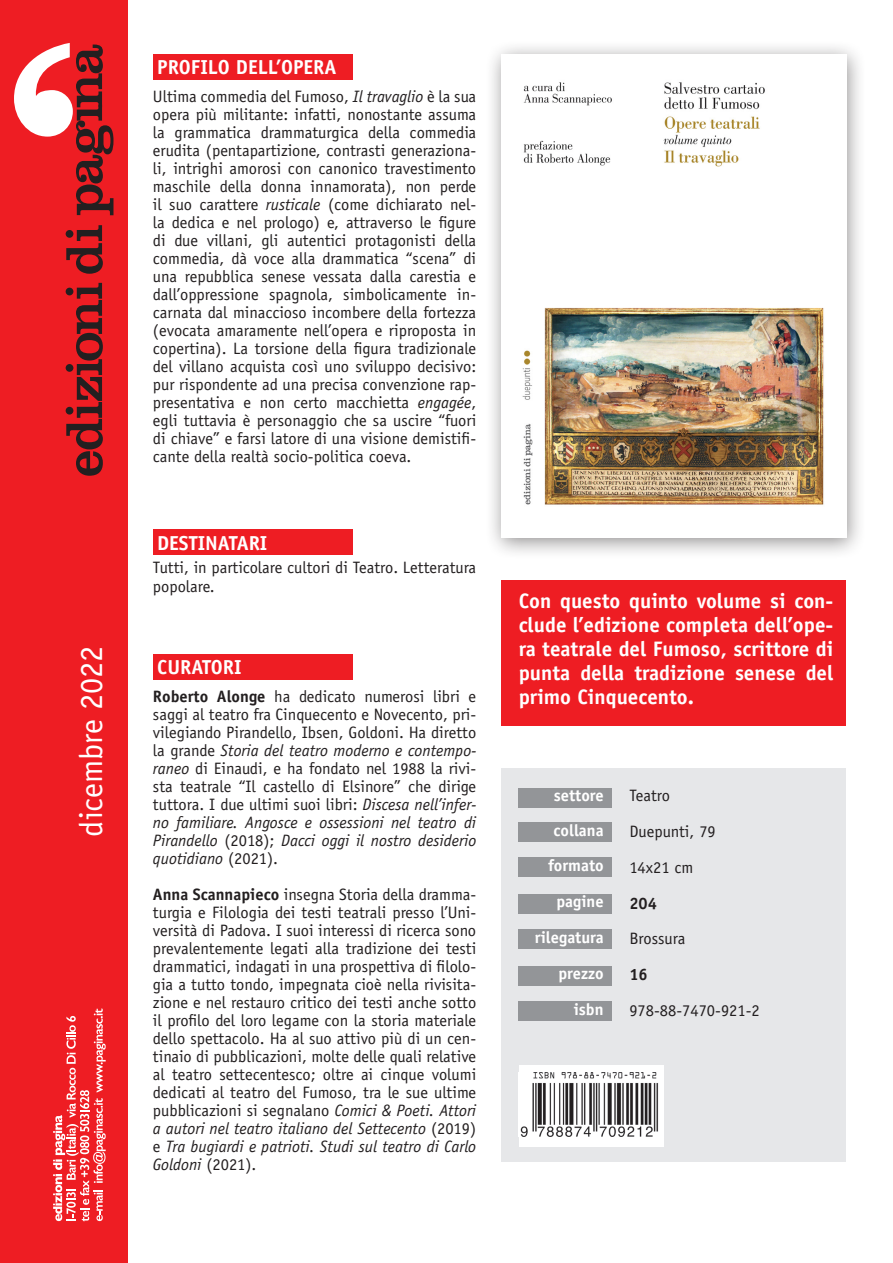
<style>
.page{position:relative;width:893px;height:1263px;background:#fff}
.page>*{position:absolute;margin:0;border:0;box-sizing:border-box;transform-origin:0 0}
.t1{font:32.25px "Officina Sans Std";color:#fff}
.slogan{font:700 21px/24px "Officina Sans Std";color:#fff;text-align:justify}
.t2{font:700 20.25px "Officina Sans Std";color:#fff}
.t3{font:16.5px/18px "Officina Sans Std";color:#231f20;text-align:justify}
.t4{font:700 16.5px "Officina Sans Std";color:#fff}
.t5{font:700 16.5px "Officina Sans Std";color:#231f20}
.s1{font-style:italic}
.s2{font-weight:700}
</style>
<div class="page">
<div style="left:0;top:0;width:127px;height:1263px;background:#ee1d23"></div>
<svg style="left:66px;top:283px;width:37px;height:193px"></svg>
<svg style="left:66px;top:225px;width:37px;height:49px"></svg>
<svg style="left:14px;top:43px;width:99px;height:172px"></svg>
<svg style="left:53px;top:1008px;width:53px;height:213px"></svg>
<div style="left:485px;top:39px;width:382px;height:521px;background:#231f20;opacity:.5"></div>
<img style="left:502px;top:54px;width:344px;height:483px">
<div style="left:153px;top:54px;width:200px;height:26px;background:#ee1d23"></div>
<div style="left:153px;top:530px;width:200px;height:25px;background:#ee1d23"></div>
<div style="left:153px;top:654px;width:200px;height:25px;background:#ee1d23"></div>
<div style="left:502px;top:580px;width:344px;height:145px;background:#ee1d23"></div>
<div style="left:502px;top:768px;width:344px;height:393px;background:#e6e7e9"></div>
<div style="left:519px;top:788px;width:93px;height:19px;background:#939598"></div>
<div style="left:519px;top:822px;width:93px;height:19px;background:#939598"></div>
<div style="left:519px;top:894px;width:93px;height:19px;background:#939598"></div>
<div style="left:519px;top:966px;width:93px;height:19px;background:#939598"></div>
<div style="left:519px;top:857px;width:93px;height:20px;background:#939598"></div>
<div style="left:519px;top:929px;width:93px;height:19px;background:#939598"></div>
<div style="left:519px;top:1001px;width:93px;height:19px;background:#939598"></div>
<div style="left:519px;top:1065px;width:144px;height:81px;background:#fff"></div>
<img style="left:520px;top:1073px;width:139px;height:63px">
<p class="t1" style="left:72px;top:836px;width:193px;rotate:-90deg">dicembre 2022</p>
<p class="t2" style="left:157px;top:55px;width:181px">PROFILO DELL’OPERA</p>
<p class="t3" style="left:153px;top:87px;width:325px">Ultima commedia del Fumoso, <span class="s1">Il travaglio</span> è la sua opera più militante: infatti, nonostante assuma la grammatica drammaturgica della commedia erudita (pentapartizione, contrasti generaziona&shy;li, intrighi amorosi con canonico travestimento maschile della donna innamorata), non perde il suo carattere <span class="s1">rusticale</span> (come dichiarato nel&shy;la dedica e nel prologo) e, attraverso le figure di due villani, gli autentici protagonisti della commedia, dà voce alla drammatica “scena” di una repubblica senese vessata dalla carestia e dall’oppressione spagnola, simbolicamente in&shy;carnata dal minaccioso incombere della fortezza (evocata amaramente nell’opera e riproposta in copertina). La torsione della figura tradizionale del villano acquista così uno sviluppo decisivo: pur rispondente ad una precisa convenzione rap&shy;presentativa e non certo macchietta <span class="s1">engagée</span>, egli tuttavia è personaggio che sa uscire “fuori di chiave” e farsi latore di una visione demistifi&shy;cante della realtà socio-politica coeva.</p>
<p class="t2" style="left:157px;top:530px;width:112px">DESTINATARI</p>
<p class="t3" style="left:153px;top:558px;width:325px;line-height:18.8px">Tutti, in particolare cultori di Teatro. Letteratura popolare.</p>
<p class="t2" style="left:157px;top:654px;width:86px">CURATORI</p>
<p class="t3" style="left:153px;top:687px;width:325px"><span class="s2">Roberto Alonge</span> ha dedicato numerosi libri e saggi al teatro fra Cinquecento e Novecento, pri&shy;vilegiando Pirandello, Ibsen, Goldoni. Ha diretto la grande <span class="s1">Storia del teatro moderno e contempo&shy;raneo</span> di Einaudi, e ha fondato nel 1988 la rivi&shy;sta teatrale “Il castello di Elsinore” che dirige tuttora. I due ultimi suoi libri: <span class="s1">Discesa nell’infer&shy;no familiare. Angosce e ossessioni nel teatro di Pirandello</span> (2018); <span class="s1">Dacci oggi il nostro desiderio quotidiano</span> (2021).</p>
<p class="t3" style="left:153px;top:885px;width:325px"><span class="s2">Anna Scannapieco</span> insegna Storia della dramma&shy;turgia e Filologia dei testi teatrali presso l’Uni&shy;versità di Padova. I suoi interessi di ricerca sono prevalentemente legati alla tradizione dei testi drammatici, indagati in una prospettiva di filolo&shy;gia a tutto tondo, impegnata cioè nella rivisita&shy;zione e nel restauro critico dei testi anche sotto il profilo del loro legame con la storia materiale dello spettacolo. Ha al suo attivo più di un cen&shy;tinaio di pubblicazioni, molte delle quali relative al teatro settecentesco; oltre ai cinque volumi dedicati al teatro del Fumoso, tra le sue ultime pubblicazioni si segnalano <span class="s1">Comici &amp; Poeti. Attori a autori nel teatro italiano del Settecento</span> (2019) e <span class="s1">Tra bugiardi e patrioti. Studi sul teatro di Carlo Goldoni</span> (2021).</p>
<p class="slogan" style="left:519px;top:589px;width:316px">Con questo quinto volume si con&shy;clude l’edizione completa dell’ope&shy;ra teatrale del Fumoso, scrittore di punta della tradizione senese del primo Cinquecento.</p>
<p class="t4" style="left:554px;top:785px;width:51px">settore</p>
<p class="t4" style="left:554px;top:819px;width:52px">collana</p>
<p class="t4" style="left:548px;top:855px;width:57px">formato</p>
<p class="t4" style="left:556px;top:891px;width:49px">pagine</p>
<p class="t4" style="left:535px;top:927px;width:70px">rilegatura</p>
<p class="t4" style="left:558px;top:963px;width:47px">prezzo</p>
<p class="t4" style="left:574px;top:999px;width:31px">isbn</p>
<p class="t3" style="left:629px;top:787px;width:42px">Teatro</p>
<p class="t3" style="left:629px;top:823px;width:88px">Duepunti, 79</p>
<p class="t3" style="left:629px;top:858px;width:66px">14x21 cm</p>
<p class="t5" style="left:629px;top:893px;width:29px">204</p>
<p class="t3" style="left:629px;top:930px;width:57px">Brossura</p>
<p class="t5" style="left:629px;top:964px;width:20px">16</p>
<p class="t3" style="left:629px;top:1001px;width:132px">978-88-7470-921-2</p>
</div>
